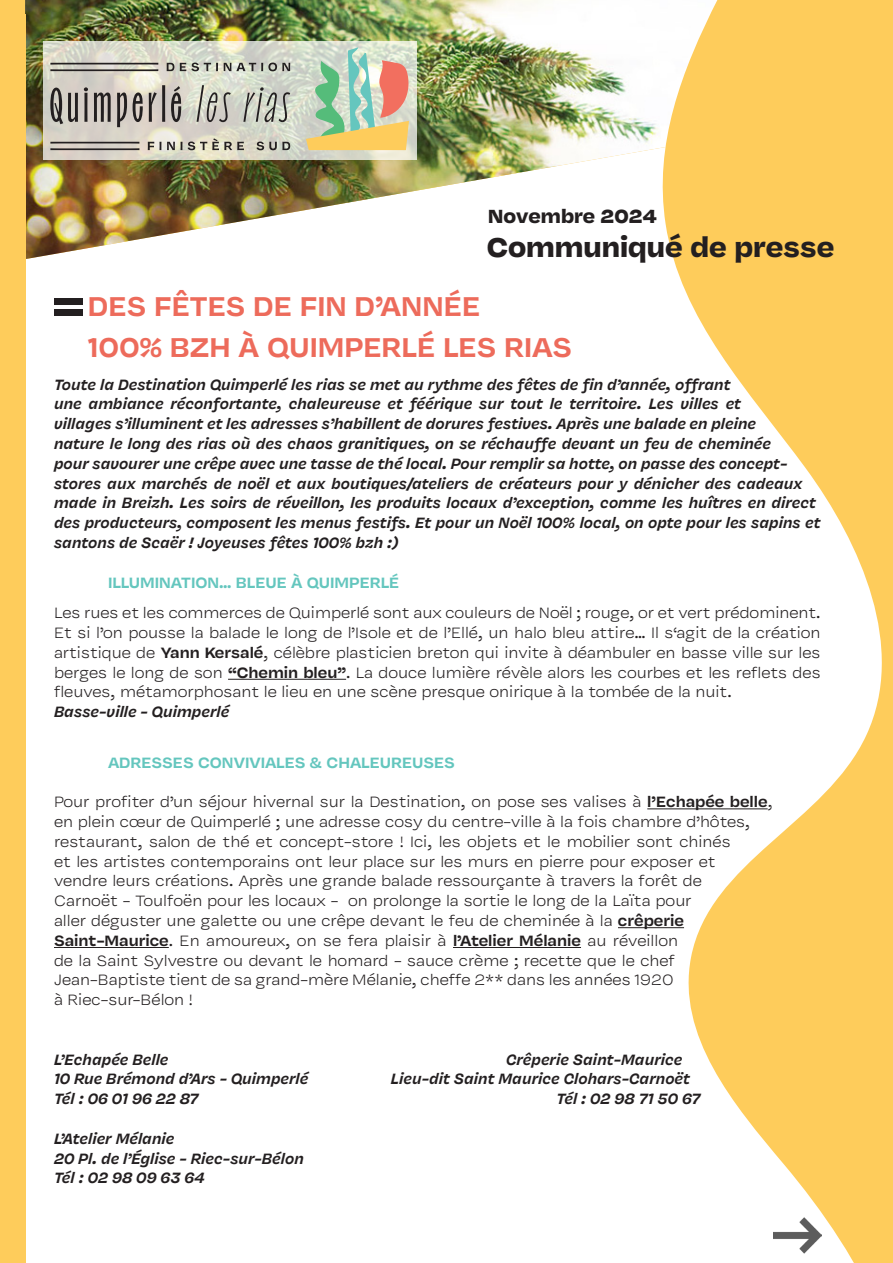
<style>
.page{position:relative;width:893px;height:1263px;background:#fff}
.page>*{position:absolute;margin:0;border:0;box-sizing:border-box;transform-origin:0 0}
.t1{font:500 30px "Vulf Sans";color:#ed6b5b}
.t2{font:700 30px "Vulf Sans";color:#231f20}
.t3{font:700 21px "Vulf Sans";color:#231f20}
.t4{font:300 16.5px/19.8px "Vulf Sans";color:#231f20;text-align:justify}
.t5{font:italic 500 16.5px/19.8px "Vulf Sans";color:#231f20}
.t6{font:500 16.5px "Vulf Sans";color:#64c6be}
.s1{font-weight:500}
</style>
<div class="page">
<hr style="left:228px;top:679px;width:118px;height:1px;background:#231f20">
<hr style="left:54px;top:947px;width:115px;height:1px;background:#231f20">
<hr style="left:453px;top:947px;width:128px;height:1px;background:#231f20">
<img style="left:25px;top:0;width:579px;height:259px">
<svg style="left:43px;top:41px;width:374px;height:119px"></svg>
<svg style="left:167px;top:63px;width:7px;height:8px"></svg>
<svg style="left:180px;top:63px;width:38px;height:8px"></svg>
<svg style="left:224px;top:63px;width:66px;height:8px"></svg>
<svg style="left:148px;top:142px;width:6px;height:8px"></svg>
<svg style="left:167px;top:142px;width:8px;height:8px"></svg>
<svg style="left:188px;top:138px;width:56px;height:12px"></svg>
<svg style="left:256px;top:142px;width:34px;height:8px"></svg>
<svg style="left:50px;top:88px;width:28px;height:36px"></svg>
<svg style="left:84px;top:87px;width:4px;height:35px"></svg>
<svg style="left:94px;top:93px;width:17px;height:29px"></svg>
<svg style="left:117px;top:92px;width:10px;height:35px"></svg>
<svg style="left:133px;top:92px;width:10px;height:30px"></svg>
<svg style="left:149px;top:85px;width:16px;height:37px"></svg>
<svg style="left:171px;top:86px;width:10px;height:36px"></svg>
<svg style="left:197px;top:85px;width:34px;height:37px"></svg>
<svg style="left:243px;top:87px;width:47px;height:35px"></svg>
<svg style="left:306px;top:47px;width:104px;height:103px"></svg>
<svg style="left:50px;top:142px;width:89px;height:8px"></svg>
<svg style="left:50px;top:63px;width:108px;height:8px"></svg>
<svg style="left:604px;top:0;width:289px;height:1263px"></svg>
<div style="left:0;top:15px;width:26px;height:1248px;background:#fecc5b"></div>
<div style="left:54px;top:299px;width:29px;height:6px;background:#231f20"></div>
<div style="left:54px;top:309px;width:29px;height:7px;background:#231f20"></div>
<img style="left:774px;top:1216px;width:48px;height:38px">
<p class="t3" style="left:488px;top:201px;width:171px">Novembre 2024</p>
<p class="t2" style="left:487px;top:226px;width:349px">Communiqué de presse</p>
<p class="t1" style="left:88px;top:286px;width:394px">DES FÊTES DE FIN D’ANNÉE</p>
<p class="t1" style="left:88px;top:326px;width:486px">100% BZH À QUIMPERLÉ LES RIAS</p>
<p class="t5" style="left:54px;top:374px;width:768px">Toute la Destination Quimperlé les rias se met au rythme des fêtes de fin d’année, offrant<br>une ambiance réconfortante, chaleureuse et féérique sur tout le territoire. Les villes et<br>villages s’illuminent et les adresses s’habillent de dorures festives. Après une balade en pleine<br>nature le long des rias où des chaos granitiques, on se réchauffe devant un feu de cheminée<br>pour savourer une crêpe avec une tasse de thé local. Pour remplir sa hotte, on passe des concept&shy;stores aux marchés de noël et aux boutiques/ateliers de créateurs pour y dénicher des cadeaux made in Breizh. Les soirs de réveillon, les produits locaux d’exception, comme les huîtres en direct des producteurs, composent les menus festifs. Et pour un Noël 100% local, on opte pour les sapins et santons de Scaër ! Joyeuses fêtes 100% bzh :)</p>
<p class="t6" style="left:108px;top:571px;width:293px">ILLUMINATION… BLEUE À QUIMPERLÉ</p>
<p class="t4" style="left:54px;top:603px;width:768px">Les rues et les commerces de Quimperlé sont aux couleurs de Noël ; rouge, or et vert prédominent.<br>Et si l’on pousse la balade le long de l’Isole et de l’Ellé, un halo bleu attire… Il s‘agit de la création artistique de <span class="s1">Yann Kersalé</span>, célèbre plasticien breton qui invite à déambuler en basse ville sur les berges le long de son <span class="s1">“Chemin bleu”</span>. La douce lumière révèle alors les courbes et les reflets des fleuves, métamorphosant le lieu en une scène presque onirique à la tombée de la nuit.</p>
<p class="t5" style="left:54px;top:701px;width:177px">Basse-ville - Quimperlé</p>
<p class="t6" style="left:108px;top:751px;width:348px">ADRESSES CONVIVIALES &amp; CHALEUREUSES</p>
<p class="t4" style="left:54px;top:792px;width:720px;text-align:left">Pour profiter d’un séjour hivernal sur la Destination, on pose ses valises à <span class="s1">l’Echapée belle</span>, en plein cœur de Quimperlé ; une adresse cosy du centre-ville à la fois chambre d’hôtes, restaurant, salon de thé et concept-store ! Ici, les objets et le mobilier sont chinés<br>et les artistes contemporains ont leur place sur les murs en pierre pour exposer et vendre leurs créations. Après une grande balade ressourçante à travers la forêt de<br>Carnoët - Toulfoën pour les locaux - on prolonge la sortie le long de la Laïta pour<br>aller déguster une galette ou une crêpe devant le feu de cheminée à la <span class="s1">crêperie Saint-Maurice</span>. En amoureux, on se fera plaisir à <span class="s1">l’Atelier Mélanie</span> au réveillon<br>de la Saint Sylvestre ou devant le homard - sauce crème ; recette que le chef Jean-Baptiste tient de sa grand-mère Mélanie, cheffe 2** dans les années 1920<br>à Riec-sur-Bélon !</p>
<p class="t5" style="left:54px;top:1049px;width:116px">L’Echapée Belle</p>
<p class="t5" style="left:506px;top:1049px;width:178px">Crêperie Saint-Maurice</p>
<p class="t5" style="left:54px;top:1069px;width:256px">10 Rue Brémond d’Ars - Quimperlé</p>
<p class="t5" style="left:391px;top:1069px;width:301px">Lieu-dit Saint Maurice Clohars-Carnoët</p>
<p class="t5" style="left:54px;top:1088px;width:146px">Tél : 06 01 96 22 87</p>
<p class="t5" style="left:557px;top:1088px;width:145px">Tél : 02 98 71 50 67</p>
<p class="t5" style="left:54px;top:1128px;width:122px">L’Atelier Mélanie</p>
<p class="t5" style="left:54px;top:1148px;width:251px">20 Pl. de l’Église - Riec-sur-Bélon</p>
<p class="t5" style="left:54px;top:1168px;width:152px">Tél : 02 98 09 63 64</p>
</div>
